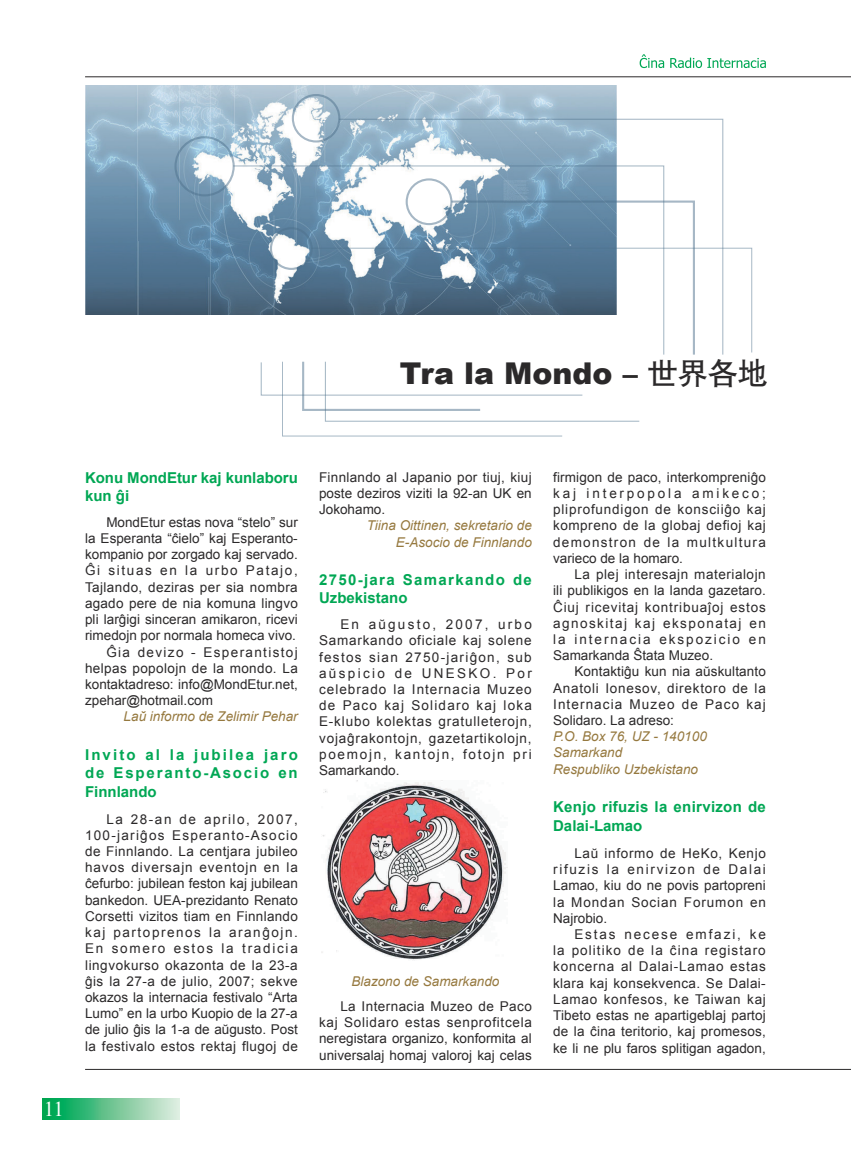
<style>
.page{position:relative;width:851px;height:1149px;background:#fff}
.page>*{position:absolute;margin:0;border:0;box-sizing:border-box;transform-origin:0 0}
.t1{font:900 30px "Arial";color:#2b292a}
.t2{font:21px "Times New Roman";color:#fff}
.t3{font:700 15px/18.3px "Arial";letter-spacing:.02em;color:#00a754;text-align:justify}
.t4{font:700 15px/18px "Arial";letter-spacing:.085em;color:#00a754}
.t5{font:700 15px/18px "Arial";letter-spacing:-.005em;color:#00a754}
.t6{font:13.5px/16.2px "Arial";letter-spacing:.005em;color:#2b292a;text-align:justify}
.t7{font:italic 13.5px/16.2px "Arial";color:#96793f;text-align:right}
.t8{font:13.5px "Arial";letter-spacing:.03em;color:#2b292a}
.t9{font:13.5px "Arial";letter-spacing:.12em;color:#2b292a}
.t10{font:13.5px "Arial";letter-spacing:.1em;color:#2b292a}
.s1{font-family:"H Yb 1 gj";font-weight:400}
</style>
<div class="page">
<hr style="left:85px;top:76px;width:765px;height:1px;background:#2b292a">
<hr style="left:85px;top:1068px;width:765px;height:1px;background:#2b292a">
<div style="left:43px;top:1098px;width:136px;height:20px;background:linear-gradient(to right,#00a047,#e3eadd)"></div>
<svg style="left:639px;top:54px;width:126px;height:14px"></svg>
<img style="left:321px;top:780px;width:187px;height:180px">
<img style="left:85px;top:85px;width:532px;height:229px">
<div style="left:174px;top:136px;width:61px;height:60px;border:2px solid #4d708b;border-radius:50%"></div>
<svg style="left:232px;top:165px;width:106px;height:150px"></svg>
<div style="left:292px;top:94px;width:48px;height:48px;border:2px solid #4d708b;border-radius:50%"></div>
<svg style="left:338px;top:118px;width:385px;height:237px"></svg>
<svg style="left:696px;top:248px;width:56px;height:105px"></svg>
<svg style="left:260px;top:199px;width:436px;height:237px"></svg>
<h1 class="t1" style="left:400px;top:351px;width:369px">Tra la Mondo – <span class="s1">世界各地</span></h1>
<h2 class="t2" style="left:44px;top:1094px;width:22px">11</h2>
<p class="t5" style="left:85px;top:470px;width:214px">Konu MondEtur kaj kunlaboru kun ĝi</p>
<p class="t6" style="left:106px;top:515px;width:193px">MondEtur estas nova “stelo” sur</p>
<p class="t6" style="left:85px;top:530px;width:214px">la Esperanta “ĉielo” kaj Esperanto-</p>
<p class="t6" style="left:85px;top:546px;width:214px">kompanio por zorgado kaj servado.</p>
<p class="t9" style="left:85px;top:561px;width:214px">Ĝi situas en la urbo Patajo,</p>
<p class="t8" style="left:85px;top:578px;width:214px">Tajlando, deziras per sia nombra</p>
<p class="t6" style="left:85px;top:596px;width:214px">agado pere de nia komuna lingvo</p>
<p class="t6" style="left:85px;top:611px;width:214px">pli larĝigi sinceran amikaron, ricevi</p>
<p class="t6" style="left:85px;top:627px;width:212px">rimedojn por normala homeca vivo.</p>
<p class="t10" style="left:106px;top:642px;width:193px">Ĝia devizo - Esperantistoj</p>
<p class="t8" style="left:85px;top:659px;width:214px">helpas popolojn de la mondo. La</p>
<p class="t6" style="left:85px;top:676px;width:214px">kontaktadreso: info@MondEtur.net,</p>
<p class="t6" style="left:85px;top:693px;width:129px">zpehar@hotmail.com</p>
<p class="t7" style="left:124px;top:708px;width:176px">Laŭ informo de Zelimir Pehar</p>
<p class="t3" style="left:85px;top:746px;width:214px">Invito al la jubilea jaro de Esperanto-Asocio en Finnlando</p>
<p class="t6" style="left:85px;top:810px;width:214px;text-indent:21px">La 28-an de aprilo, 2007, 100-jariĝos Esperanto-Asocio de Finnlando. La centjara jubileo havos diversajn eventojn en la ĉefurbo: jubilean feston kaj jubilean bankedon. UEA-prezidanto Renato Corsetti vizitos tiam en Finnlando kaj partoprenos la aranĝojn.<br>En somero estos la tradicia lingvokurso okazonta de la 23-a ĝis la 27-a de julio, 2007; sekve okazos la internacia festivalo “Arta Lumo” en la urbo Kuopio de la 27-a de julio ĝis la 1-a de aŭgusto. Post la festivalo estos rektaj flugoj de</p>
<p class="t6" style="left:319px;top:469px;width:214px">Finnlando al Japanio por tiuj, kiuj poste deziros viziti la 92-an UK en Jokohamo.</p>
<p class="t7" style="left:367px;top:517px;width:166px">Tiina Oittinen, sekretario de<br>E-Asocio de Finnlando</p>
<p class="t4" style="left:319px;top:571px;width:214px">2750-jara Samarkando de<br>Uzbekistano</p>
<p class="t6" style="left:319px;top:616px;width:214px;text-indent:21px">En aŭgusto, 2007, urbo Samarkando oficiale kaj solene festos sian 2750-jariĝon, sub aŭspicio de UNESKO. Por celebrado la Internacia Muzeo de Paco kaj Solidaro kaj loka E-klubo kolektas gratulleterojn, vojaĝrakontojn, gazetartikolojn, poemojn, kantojn, fotojn pri Samarkando.</p>
<p class="t7" style="left:351px;top:972px;width:149px">Blazono de Samarkando</p>
<p class="t6" style="left:319px;top:997px;width:214px;text-indent:21px">La Internacia Muzeo de Paco kaj Solidaro estas senprofitcela neregistara organizo, konformita al universalaj homaj valoroj kaj celas</p>
<p class="t6" style="left:553px;top:469px;width:214px">firmigon de paco, interkompreniĝo kaj interpopola amikeco; pliprofundigon de konsciiĝo kaj kompreno de la globaj defioj kaj demonstron de la multkultura varieco de la homaro.</p>
<p class="t6" style="left:553px;top:566px;width:214px;text-indent:21px">La plej interesajn materialojn ili publikigos en la landa gazetaro.<br>Ĉiuj ricevitaj kontribuaĵoj estos agnoskitaj kaj eksponataj en la internacia ekspozicio en Samarkanda Ŝtata Muzeo.</p>
<p class="t6" style="left:553px;top:663px;width:214px;text-indent:21px">Kontaktiĝu kun nia aŭskultanto Anatoli Ionesov, direktoro de la Internacia Muzeo de Paco kaj Solidaro. La adreso:</p>
<p class="t7" style="left:553px;top:728px;width:155px;text-align:left">P.O. Box 76, UZ - 140100<br>Samarkand<br>Respubliko Uzbekistano</p>
<p class="t3" style="left:553px;top:798px;width:214px;line-height:18.8px">Kenjo rifuzis la enirvizon de<br>Dalai-Lamao</p>
<p class="t6" style="left:553px;top:845px;width:214px;text-indent:21px">Laŭ informo de HeKo, Kenjo rifuzis la enirvizon de Dalai Lamao, kiu do ne povis partopreni la Mondan Socian Forumon en Najrobio.</p>
<p class="t6" style="left:553px;top:926px;width:214px;text-indent:21px">Estas necese emfazi, ke la politiko de la ĉina registaro koncerna al Dalai-Lamao estas klara kaj konsekvenca. Se Dalai-Lamao konfesos, ke Taiwan kaj Tibeto estas ne apartigeblaj partoj de la ĉina teritorio, kaj promesos, ke li ne plu faros splitigan agadon,</p>
</div>
